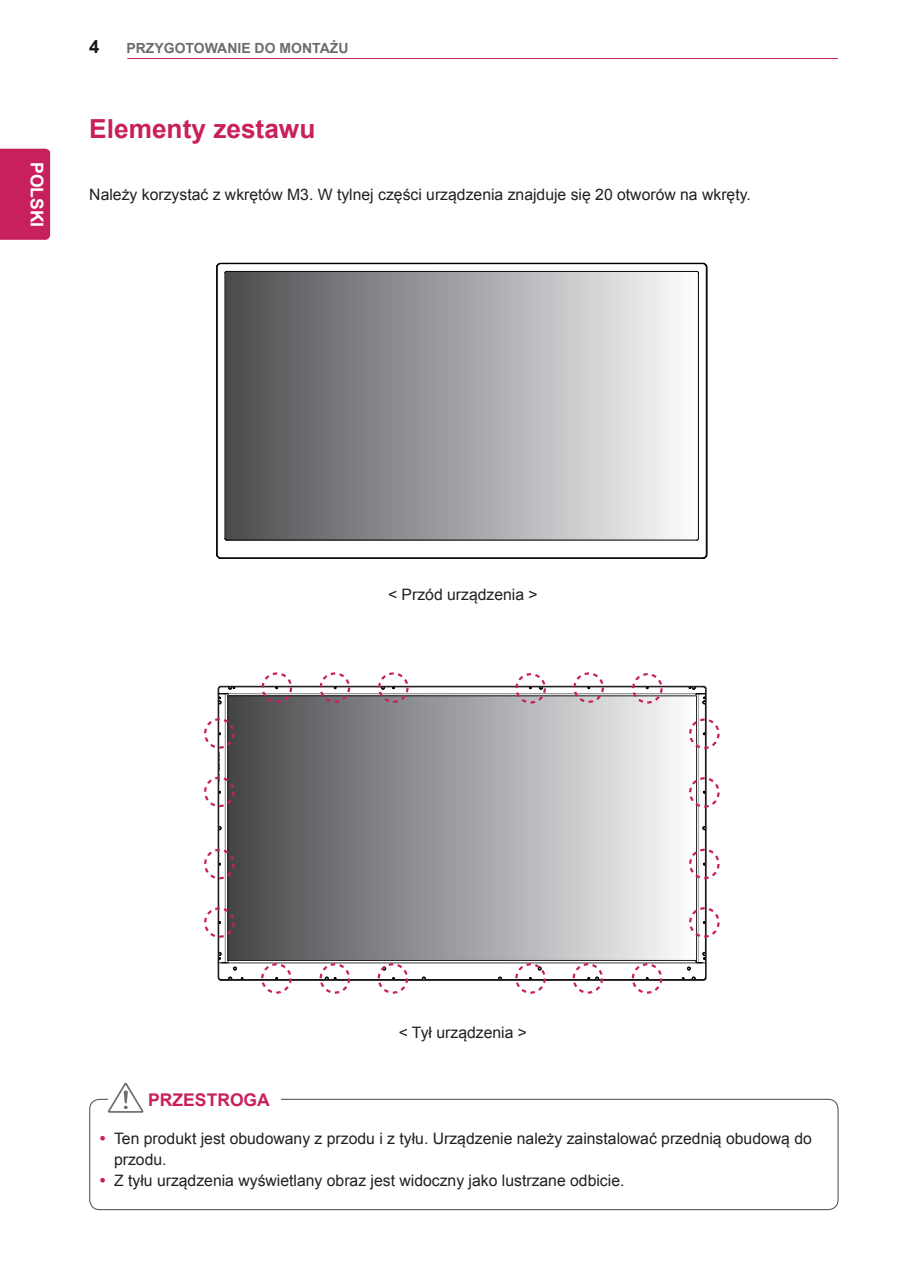
<style>
.page{position:relative;width:903px;height:1275px;background:#fff}
.page>*{position:absolute;margin:0;border:0;box-sizing:border-box;transform-origin:0 0}
.Title-1{font:700 26.25px "Arial";color:#c8205d}
.t1{font:700 21px "Arial";color:#fff}
.t2{font:700 18.38px "Arial";color:#1a161a}
.Title-note{font:700 17.5px "Arial";color:#c8205d}
.t3{font:700 17.5px "Arial";color:#fff}
.Body-Bullet{font:15.75px/21px "Arial";color:#231f20}
.Body{font:15.75px "Arial";color:#231f20}
.t4{font:700 14px "Arial";color:#6c6d70}
</style>
<div class="page">
<hr style="left:127px;top:58px;width:711px;height:1px;background:#c8205d">
<div style="left:0;top:149px;width:50px;height:91px;background:#c8205d"></div>
<div style="left:89px;top:1099px;width:749px;height:111px;border:1px solid #4c4649;border-radius:10px"></div>
<div style="left:138px;top:1090px;width:143px;height:23px;background:#fff"></div>
<svg style="left:108px;top:1083px;width:35px;height:30px"></svg>
<svg style="left:216px;top:263px;width:491px;height:296px"></svg>
<div style="left:216px;top:263px;width:491px;height:296px;border:1px solid #000;border-radius:4px"></div>
<svg style="left:204px;top:672px;width:516px;height:322px"></svg>
<p class="t3" style="left:49px;top:162px;width:67px;rotate:90deg">POLSKI</p>
<p class="t1" style="left:50px;top:172px;width:47px;rotate:90deg">ENG</p>
<p class="t2" style="left:89px;top:34px;width:12px">4</p>
<p class="t4" style="left:126px;top:39px;width:223px">PRZYGOTOWANIE DO MONTAŻU</p>
<p class="Title-1" style="left:89px;top:111px;width:228px">Elementy zestawu</p>
<p class="Body" style="left:89px;top:184px;width:663px">Należy korzystać z wkrętów M3. W tylnej części urządzenia znajduje się 20 otworów na wkręty.</p>
<p class="Body" style="left:388px;top:584px;width:151px">&lt; Przód urządzenia &gt;</p>
<p class="Title-note" style="left:148px;top:1089px;width:123px">PRZESTROGA</p>
<p class="Body" style="left:399px;top:1022px;width:130px">&lt; Tył urządzenia &gt;</p>
<p class="Body-Bullet" style="left:114px;top:1128px;width:699px">Ten produkt jest obudowany z przodu i z tyłu. Urządzenie należy zainstalować przednią obudową do przodu.</p>
<p class="Body-Bullet" style="left:114px;top:1170px;width:512px">Z tyłu urządzenia wyświetlany obraz jest widoczny jako lustrzane odbicie.</p>
</div>
